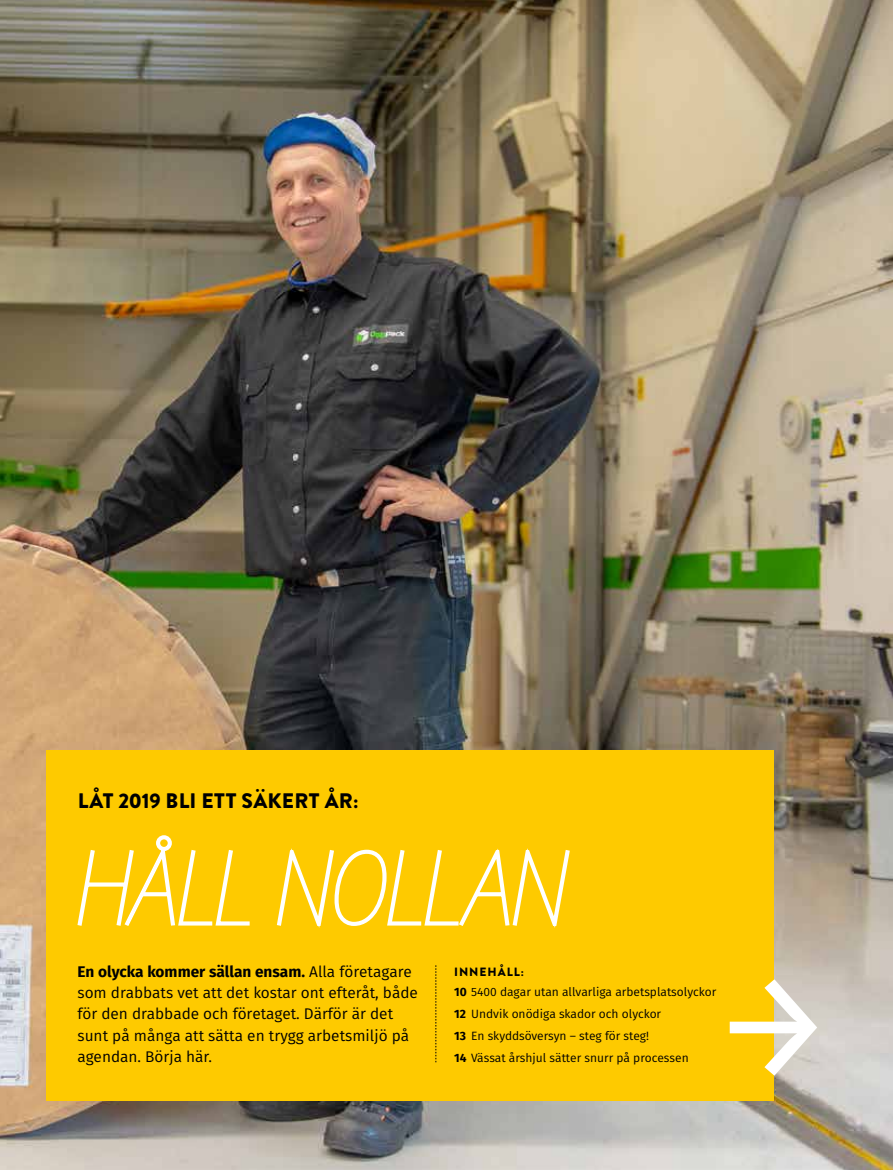
<style>
.page{position:relative;width:893px;height:1170px;background:#fff}
.page>*{position:absolute;margin:0;border:0;box-sizing:border-box;transform-origin:0 0}
.t1{font:157.95px "Fira Mono";color:#fff}
.t2{font:900 21px "Brandon Grotesque";letter-spacing:.015em;color:#000001}
.t3{font:15.45px/21.5px "Fira Sans";color:#000001}
.t4{font:12px/22.2px "Fira Sans";color:#000001}
.t5{font:900 12px "Brandon Grotesque";letter-spacing:.075em;color:#000001}
.s1{font-weight:700}
</style>
<div class="page">
<img style="left:0;top:0;width:893px;height:1169px">
<div style="left:46px;top:749px;width:727px;height:351px;background:#feca00"></div>
<svg style="left:77px;top:835px;width:173px;height:91px"></svg>
<svg style="left:276px;top:848px;width:294px;height:80px"></svg>
<svg style="left:436px;top:965px;width:1px;height:97px"></svg>
<h2 class="t2" style="left:78px;top:785px;width:282px">LÅT 2019 BLI ETT SÄKERT ÅR:</h2>
<p class="t3" style="left:78px;top:960px;width:342px"><span class="s1">En olycka kommer sällan ensam.</span> Alla företagare som drabbats vet att det kostar ont efteråt, både för den drabbade och företaget. Därför är det sunt på många att sätta en trygg arbetsmiljö på agendan. Börja här.</p>
<p class="t5" style="left:454px;top:963px;width:71px">INNEHÅLL:</p>
<p class="t4" style="left:454px;top:980px;width:264px"><span class="s1">10</span> 5400 dagar utan allvarliga arbetsplatsolyckor <span class="s1">12</span> Undvik onödiga skador och olyckor<br><span class="s1">13</span> En skyddsöversyn – steg för steg!<br><span class="s1">14</span> Vässat årshjul sätter snurr på processen</p>
<h1 class="t1" style="left:726px;top:913px;width:96px">→</h1>
</div>
